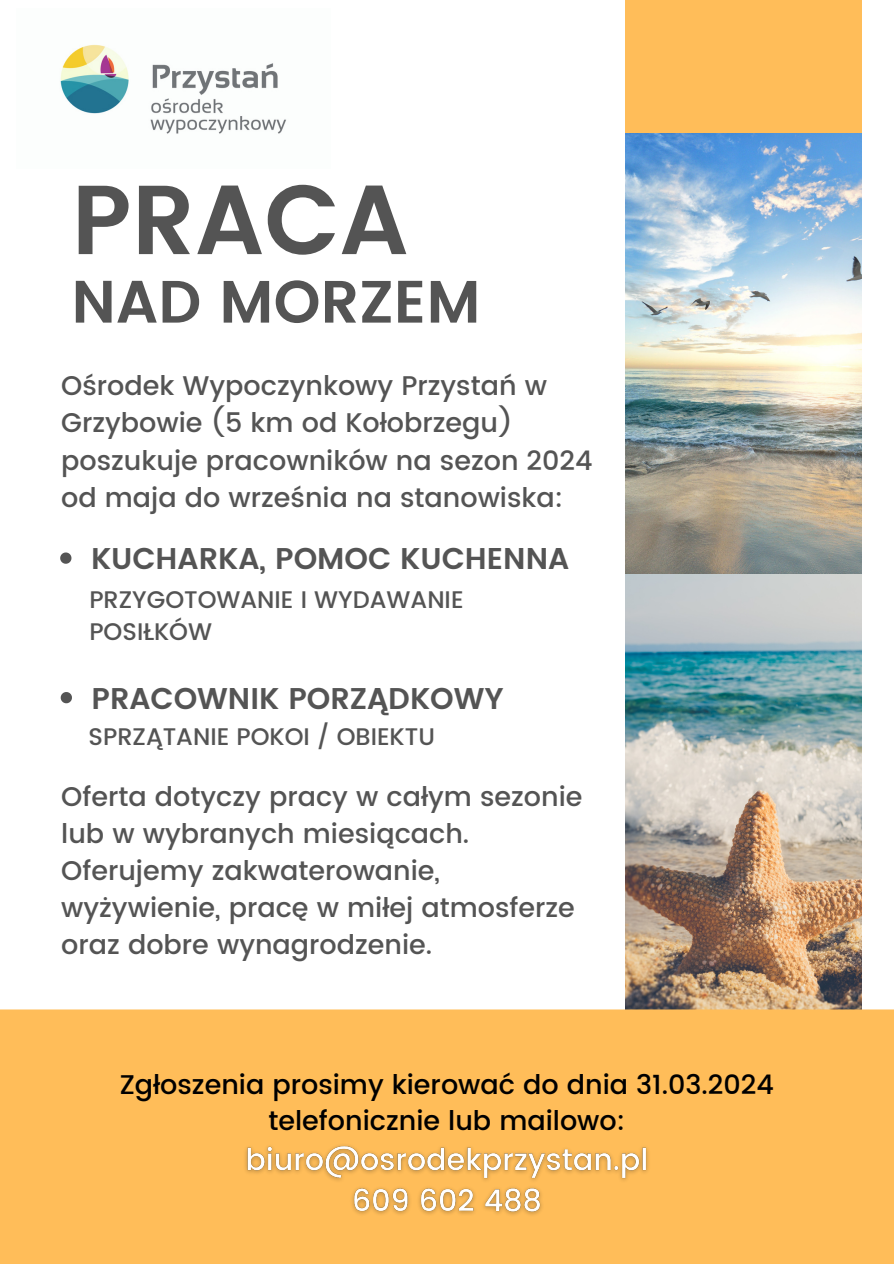
<style>
.page{position:relative;width:894px;height:1264px;background:#fff}
.page>*{position:absolute;margin:0;border:0;box-sizing:border-box;transform-origin:0 0}
.t1{font:600 97.8px "Poppins";color:#545454}
.t2{font:600 59.7px "Poppins";color:#545454}
.t3{font:600 30px "Poppins";color:#545454}
.t4{font:500 27px/37.2px "Poppins";color:#545454}
.t5{font:500 27px/36px "Poppins";color:#000;text-align:center}
.t6{font:500 24px/32px "Poppins";color:#545454}
</style>
<div class="page">
<div style="left:625px;top:0;width:236px;height:133px;background:#ffbd59"></div>
<img style="left:625px;top:133px;width:236px;height:876px">
<div style="left:0;top:1009px;width:893px;height:254px;background:#ffbd59"></div>
<img style="left:60px;top:44px;width:226px;height:90px">
<img style="left:238px;top:1135px;width:419px;height:91px">
<svg style="left:60px;top:552px;width:11px;height:11px"></svg>
<svg style="left:61px;top:692px;width:11px;height:11px"></svg>
<p class="t1" style="left:71px;top:163px;width:338px">PRACA</p>
<p class="t2" style="left:71px;top:267px;width:411px">NAD MORZEM</p>
<p class="t4" style="left:61px;top:367px;width:532px">Ośrodek Wypoczynkowy Przystań w Grzybowie (5 km od Kołobrzegu) poszukuje pracowników na sezon 2024 od maja do września na stanowiska:</p>
<p class="t3" style="left:91px;top:541px;width:479px">KUCHARKA, POMOC KUCHENNA</p>
<p class="t6" style="left:89px;top:584px;width:375px">PRZYGOTOWANIE I WYDAWANIE<br>POSIŁKÓW</p>
<p class="t3" style="left:91px;top:681px;width:413px">PRACOWNIK PORZĄDKOWY</p>
<p class="t6" style="left:89px;top:721px;width:348px">SPRZĄTANIE POKOI / OBIEKTU</p>
<p class="t4" style="left:61px;top:778px;width:522px">Oferta dotyczy pracy w całym sezonie lub w wybranych miesiącach.</p>
<p class="t4" style="left:61px;top:852px;width:515px">Oferujemy zakwaterowanie, wyżywienie, pracę w miłej atmosferze oraz dobre wynagrodzenie.</p>
<p class="t5" style="left:120px;top:1066px;width:655px">Zgłoszenia prosimy kierować do dnia 31.03.2024 telefonicznie lub mailowo:</p>
</div>
